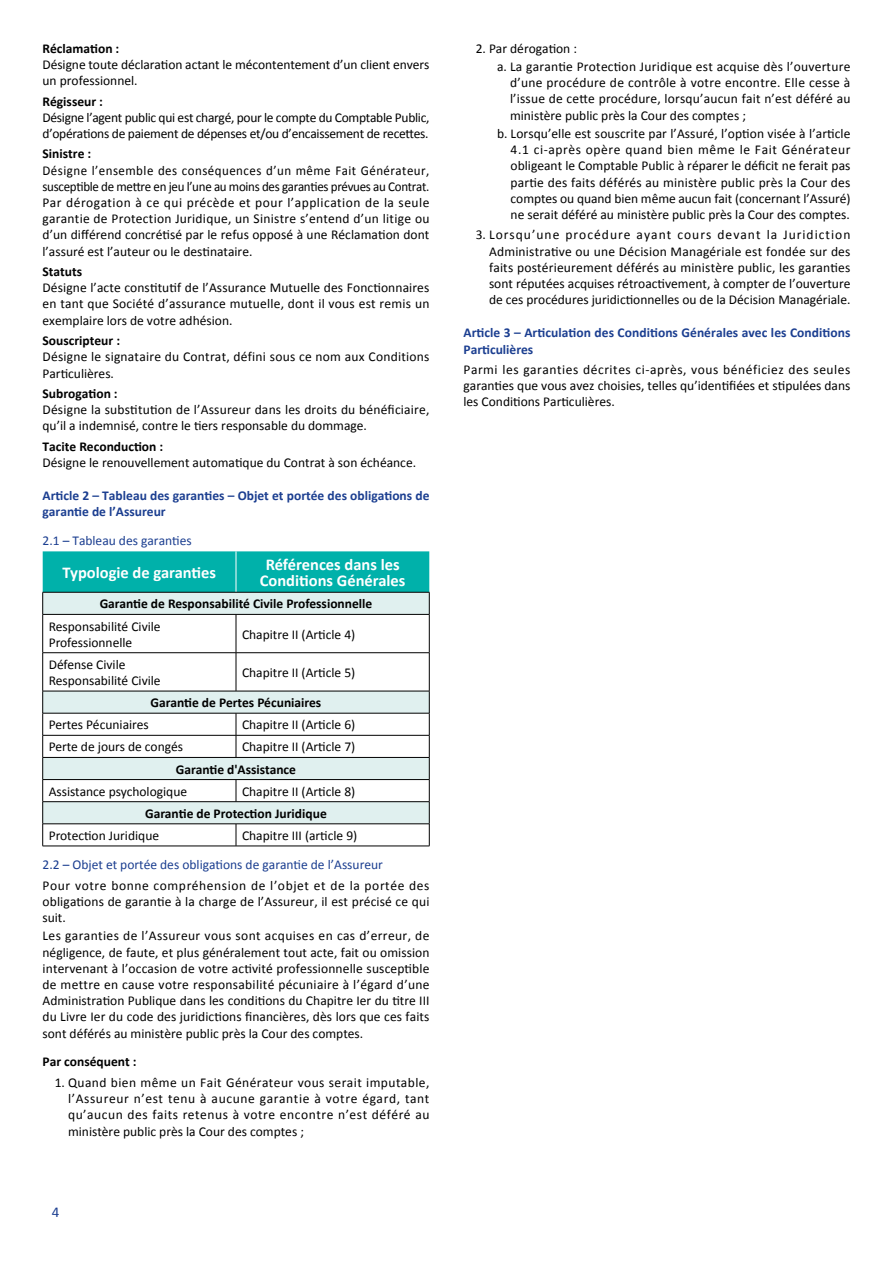
<style>
.page{position:relative;width:893px;height:1263px;background:#fff}
.page>*{position:absolute;margin:0;border:0;box-sizing:border-box;transform-origin:0 0}
.t1{font:700 16.5px/16.5px "Calibri";color:#fff;text-align:center}
.t2{font:15px "Calibri";color:#1b3e90}
.t3{font:13.5px/16.2px "Calibri";color:#000;text-align:justify}
.t4{font:13.5px/16.2px "Calibri";color:#000;text-align:justify;scale:.96 1}
.t5{font:700 13.5px "Calibri";color:#000}
.t6{font:700 13.5px/16.2px "Calibri";color:#1b3e90}
.t7{font:13.5px/16.2px "Calibri";letter-spacing:-.02em;color:#000}
.t8{font:13.5px "Calibri";color:#1b3e90}
</style>
<div class="page">
<svg style="left:43px;top:615px;width:386px;height:208px"></svg>
<svg style="left:42px;top:551px;width:388px;height:63px;background:#4dc3be"></svg>
<hr style="left:43px;top:614px;width:193px;height:1px;background:#000">
<hr style="left:42px;top:615px;width:1px;height:37px;background:#000">
<hr style="left:236px;top:614px;width:193px;height:1px;background:#000">
<hr style="left:236px;top:615px;width:1px;height:37px;background:#000">
<hr style="left:429px;top:615px;width:1px;height:37px;background:#000">
<hr style="left:43px;top:652px;width:193px;height:1px;background:#000">
<hr style="left:42px;top:653px;width:1px;height:38px;background:#000">
<hr style="left:236px;top:652px;width:193px;height:1px;background:#000">
<hr style="left:236px;top:653px;width:1px;height:38px;background:#000">
<hr style="left:429px;top:653px;width:1px;height:38px;background:#000">
<hr style="left:43px;top:691px;width:193px;height:1px;background:#000">
<hr style="left:236px;top:691px;width:193px;height:1px;background:#000">
<hr style="left:43px;top:713px;width:193px;height:1px;background:#000">
<hr style="left:236px;top:713px;width:193px;height:1px;background:#000">
<hr style="left:43px;top:735px;width:193px;height:1px;background:#000">
<hr style="left:236px;top:735px;width:193px;height:1px;background:#000">
<svg style="left:236px;top:713px;width:1px;height:44px"></svg>
<hr style="left:43px;top:757px;width:193px;height:1px;background:#000">
<hr style="left:236px;top:757px;width:193px;height:1px;background:#000">
<hr style="left:43px;top:779px;width:193px;height:1px;background:#000">
<hr style="left:236px;top:779px;width:193px;height:1px;background:#000">
<svg style="left:236px;top:780px;width:1px;height:21px"></svg>
<hr style="left:43px;top:801px;width:193px;height:1px;background:#000">
<hr style="left:236px;top:801px;width:193px;height:1px;background:#000">
<hr style="left:43px;top:823px;width:193px;height:1px;background:#000">
<svg style="left:42px;top:691px;width:1px;height:155px"></svg>
<hr style="left:236px;top:823px;width:193px;height:1px;background:#000">
<svg style="left:236px;top:824px;width:1px;height:22px"></svg>
<svg style="left:429px;top:691px;width:1px;height:155px"></svg>
<hr style="left:43px;top:846px;width:193px;height:1px;background:#000">
<hr style="left:236px;top:846px;width:193px;height:1px;background:#000">
<p class="t5" style="left:43px;top:40px;width:78px">Réclamation :</p>
<p class="t3" style="left:43px;top:56px;width:388px">Désigne toute déclaration actant le mécontentement d’un client envers un professionnel.</p>
<p class="t5" style="left:43px;top:92px;width:62px">Régisseur :</p>
<p class="t7" style="left:43px;top:109px;width:388px">Désigne l’agent public qui est chargé, pour le compte du Comptable Public, d’opérations de paiement de dépenses et/ou d’encaissement de recettes.</p>
<p class="t5" style="left:43px;top:145px;width:50px">Sinistre :</p>
<p class="t4" style="left:43px;top:162px;width:405px">Désigne l’ensemble des conséquences d’un même Fait Générateur, susceptible de mettre en jeu l’une au moins des garanties prévues au Contrat.<br>Par dérogation à ce qui précède et pour l’application de la seule garantie de Protection Juridique, un Sinistre s’entend d’un litige ou d’un différend concrétisé par le refus opposé à une Réclamation dont l’assuré est l’auteur ou le destinataire.</p>
<p class="t5" style="left:43px;top:263px;width:41px">Statuts</p>
<p class="t3" style="left:43px;top:280px;width:388px">Désigne l’acte constitutif de l’Assurance Mutuelle des Fonctionnaires en tant que Société d’assurance mutuelle, dont il vous est remis un exemplaire lors de votre adhésion.</p>
<p class="t5" style="left:43px;top:332px;width:79px">Souscripteur :</p>
<p class="t3" style="left:43px;top:349px;width:388px">Désigne le signataire du Contrat, défini sous ce nom aux Conditions<br>Particulières.</p>
<p class="t5" style="left:43px;top:385px;width:77px">Subrogation :</p>
<p class="t3" style="left:43px;top:402px;width:388px">Désigne la substitution de l’Assureur dans les droits du bénéficiaire, qu’il a indemnisé, contre le tiers responsable du dommage.</p>
<p class="t5" style="left:43px;top:438px;width:122px">Tacite Reconduction :</p>
<p class="t3" style="left:43px;top:454px;width:375px">Désigne le renouvellement automatique du Contrat à son échéance.</p>
<p class="t6" style="left:43px;top:488px;width:388px">Article 2 – Tableau des garanties – Objet et portée des obligations de garantie de l’Assureur</p>
<p class="t8" style="left:43px;top:532px;width:151px">2.1 – Tableau des garanties</p>
<p class="t1" style="left:63px;top:564px;width:155px">Typologie de garanties</p>
<p class="t1" style="left:260px;top:556px;width:147px">Références dans les<br>Conditions Générales</p>
<p class="t5" style="left:100px;top:595px;width:274px">Garantie de Responsabilité Civile Professionnelle</p>
<p class="t3" style="left:49px;top:618px;width:113px">Responsabilité Civile<br>Professionnelle</p>
<p class="t3" style="left:242px;top:626px;width:115px">Chapitre II (Article 4)</p>
<p class="t3" style="left:49px;top:656px;width:113px">Défense Civile<br>Responsabilité Civile</p>
<p class="t3" style="left:242px;top:664px;width:115px">Chapitre II (Article 5)</p>
<p class="t5" style="left:151px;top:694px;width:172px">Garantie de Pertes Pécuniaires</p>
<p class="t3" style="left:49px;top:717px;width:102px">Pertes Pécuniaires</p>
<p class="t3" style="left:242px;top:717px;width:115px">Chapitre II (Article 6)</p>
<p class="t3" style="left:49px;top:739px;width:136px">Perte de jours de congés</p>
<p class="t3" style="left:242px;top:739px;width:115px">Chapitre II (Article 7)</p>
<p class="t5" style="left:176px;top:760px;width:122px">Garantie d'Assistance</p>
<p class="t3" style="left:49px;top:783px;width:140px">Assistance psychologique</p>
<p class="t3" style="left:242px;top:783px;width:115px">Chapitre II (Article 8)</p>
<p class="t5" style="left:145px;top:805px;width:183px">Garantie de Protection Juridique</p>
<p class="t3" style="left:49px;top:827px;width:112px">Protection Juridique</p>
<p class="t3" style="left:242px;top:827px;width:117px">Chapitre III (article 9)</p>
<p class="t8" style="left:43px;top:856px;width:342px">2.2 – Objet et portée des obligations de garantie de l’Assureur</p>
<p class="t3" style="left:43px;top:877px;width:388px">Pour votre bonne compréhension de l’objet et de la portée des obligations de garantie à la charge de l’Assureur, il est précisé ce qui suit.</p>
<p class="t3" style="left:43px;top:928px;width:388px">Les garanties de l’Assureur vous sont acquises en cas d’erreur, de négligence, de faute, et plus généralement tout acte, fait ou omission intervenant à l’occasion de votre activité professionnelle susceptible de mettre en cause votre responsabilité pécuniaire à l’égard d’une Administration Publique dans les conditions du Chapitre Ier du titre III du Livre Ier du code des juridictions financières, dès lors que ces faits sont déférés au ministère public près la Cour des comptes.</p>
<p class="t5" style="left:43px;top:1053px;width:96px">Par conséquent :</p>
<p class="t3" style="left:68px;top:1074px;width:363px;text-indent:-13px">1. Quand bien même un Fait Générateur vous serait imputable, l’Assureur n’est tenu à aucune garantie à votre égard, tant qu’aucun des faits retenus à votre encontre n’est déféré au ministère public près la Cour des comptes ;</p>
<p class="t2" style="left:52px;top:1203px;width:9px">4</p>
<p class="t3" style="left:497px;top:39px;width:355px;line-height:18.3px;text-indent:-21px">2. Par dérogation :<br>a. La garantie Protection Juridique est acquise dès l’ouverture</p>
<p class="t3" style="left:510px;top:75px;width:342px">d’une procédure de contrôle à votre encontre. Elle cesse à l’issue de cette procédure, lorsqu’aucun fait n’est déféré au ministère public près la Cour des comptes ;</p>
<p class="t3" style="left:511px;top:125px;width:341px;text-indent:-14px">b. Lorsqu’elle est souscrite par l’Assuré, l’option visée à l’article 4.1 ci-après opère quand bien même le Fait Générateur obligeant le Comptable Public à réparer le déficit ne ferait pas partie des faits déférés au ministère public près la Cour des comptes ou quand bien même aucun fait (concernant l’Assuré) ne serait déféré au ministère public près la Cour des comptes.</p>
<p class="t3" style="left:489px;top:227px;width:363px;text-indent:-13px">3. Lorsqu’une procédure ayant cours devant la Juridiction Administrative ou une Décision Managériale est fondée sur des faits postérieurement déférés au ministère public, les garanties sont réputées acquises rétroactivement, à compter de l’ouverture de ces procédures juridictionnelles ou de la Décision Managériale.</p>
<p class="t6" style="left:463px;top:325px;width:388px">Article 3 – Articulation des Conditions Générales avec les Conditions<br>Particulières</p>
<p class="t3" style="left:463px;top:361px;width:388px">Parmi les garanties décrites ci-après, vous bénéficiez des seules garanties que vous avez choisies, telles qu’identifiées et stipulées dans les Conditions Particulières.</p>
</div>
